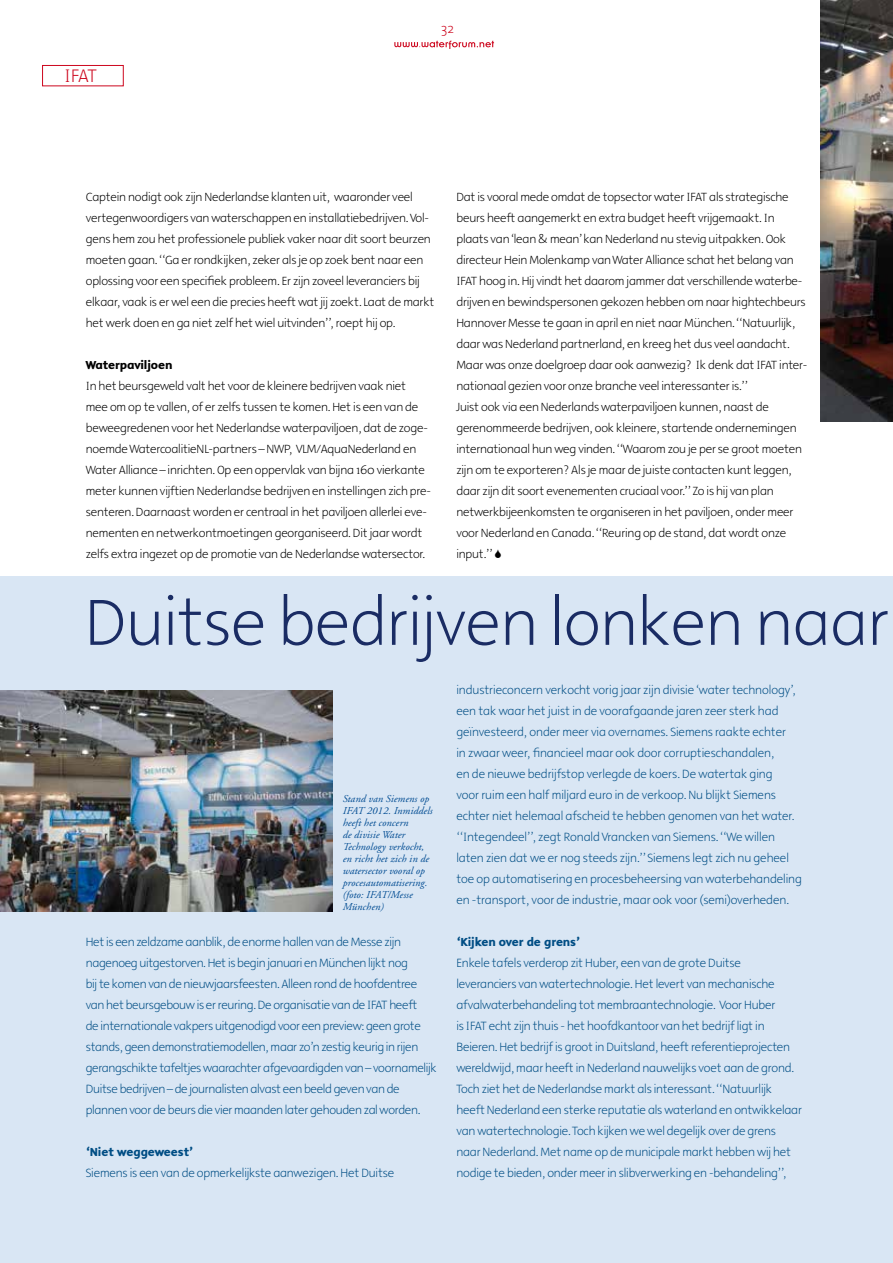
<style>
.page{position:relative;width:893px;height:1263px;background:#fff}
.page>*{position:absolute;margin:0;border:0;box-sizing:border-box;transform-origin:0 0}
.t1{font:300 65.25px "Malcom";color:#1a2c64}
.t2{font:300 18.15px "Malcom";color:#cd071e}
.t3{font:300 13.5px "Malcom";color:#cd071e}
.t4{font:300 12px/21px "Malcom";letter-spacing:-.01em;color:#004d84}
.t5{font:700 12px "Malcom";letter-spacing:-.01em;color:#004d84}
.t6{font:300 11.85px/21px "Malcom";letter-spacing:-.01em;color:#000}
.t7{font:700 11.85px "Malcom";letter-spacing:-.01em;color:#000}
.t8{font:italic 10.5px/12px "Adobe Garamond";letter-spacing:.01em;color:#004b92}
</style>
<div class="page">
<svg style="left:394px;top:41px;width:100px;height:8px"></svg>
<img style="left:820px;top:0;width:73px;height:421px">
<div style="left:0;top:576px;width:893px;height:687px;background:#d9e6f4"></div>
<div style="left:43px;top:65px;width:80px;height:21px;border:1px solid #cd071e"></div>
<img style="left:0;top:690px;width:332px;height:221px">
<h2 class="t2" style="left:65px;top:64px;width:34px">I FAT</h2>
<p class="t3" style="left:441px;top:19px;width:14px">32</p>
<p class="t6" style="left:86px;top:186px;width:350px">Captein nodigt ook zijn Nederlandse klanten uit, waaronder veel vertegenwoordigers van waterschappen en installatiebedrijven. Vol&shy;gens hem zou het professionele publiek vaker naar dit soort beurzen moeten gaan. “Ga er rondkijken, zeker als je op zoek bent naar een oplossing voor een specifiek probleem. Er zijn zoveel leveranciers bij elkaar, vaak is er wel een die precies heeft wat jij zoekt. Laat de markt het werk doen en ga niet zelf het wiel uitvinden”, roept hij op.</p>
<p class="t7" style="left:86px;top:356px;width:88px">Waterpaviljoen</p>
<p class="t6" style="left:86px;top:375px;width:347px">I n het beursgeweld valt het voor de kleinere bedrijven vaak niet mee om op te vallen, of er zelfs tussen te komen. Het is een van de beweegredenen voor het Nederlandse waterpaviljoen, dat de zoge&shy;noemde WatercoalitieNL-partners – NWP, VLM/AquaNederland en Water Alliance – inrichten. Op een oppervlak van bijna 160 vierkante meter kunnen vijftien Nederlandse bedrijven en instellingen zich pre&shy;senteren. Daarnaast worden er centraal in het paviljoen allerlei eve&shy;nementen en netwerkontmoetingen georganiseerd. Dit jaar wordt zelfs extra ingezet op de promotie van de Nederlandse watersector.</p>
<p class="t6" style="left:456px;top:186px;width:352px">Dat is vooral mede omdat de topsector water I FAT als strategische beurs heeft aangemerkt en extra budget heeft vrijgemaakt. I n plaats van ‘lean &amp; mean’ kan Nederland nu stevig uitpakken. Ook directeur Hein Molenkamp van Water Alliance schat het belang van<br>I FAT hoog in. Hij vindt het daarom jammer dat verschillende waterbe&shy;drijven en bewindspersonen gekozen hebben om naar hightechbeurs Hannover Messe te gaan in april en niet naar München. “Natuurlijk, daar was Nederland partnerland, en kreeg het dus veel aandacht.<br>Maar was onze doelgroep daar ook aanwezig? I k denk dat I FAT inter&shy;nationaal gezien voor onze branche veel interessanter is.”<br>Juist ook via een Nederlands waterpaviljoen kunnen, naast de gerenommeerde bedrijven, ook kleinere, startende ondernemingen internationaal hun weg vinden. “Waarom zou je per se groot moeten zijn om te exporteren? Als je maar de juiste contacten kunt leggen, daar zijn dit soort evenementen cruciaal voor.” Zo is hij van plan netwerkbijeenkomsten te organiseren in het paviljoen, onder meer voor Nederland en Canada. “Reuring op de stand, dat wordt onze input.”</p>
<h1 class="t1" style="left:85px;top:579px;width:805px">Duitse bedrijven lonken naar</h1>
<p class="t4" style="left:456px;top:679px;width:347px">industrieconcern verkocht vorig jaar zijn divisie ‘water technology’, een tak waar het juist in de voorafgaande jaren zeer sterk had geïnvesteerd, onder meer via overnames. Siemens raakte echter<br>in zwaar weer, financieel maar ook door corruptieschandalen,<br>en de nieuwe bedrijfstop verlegde de koers. De watertak ging<br>voor ruim een half miljard euro in de verkoop. Nu blijkt Siemens echter niet helemaal afscheid te hebben genomen van het water. “I ntegendeel”, zegt Ronald Vrancken van Siemens. “We willen laten zien dat we er nog steeds zijn.” Siemens legt zich nu geheel toe op automatisering en procesbeheersing van waterbehandeling en -transport, voor de industrie, maar ook voor (semi)overheden.</p>
<p class="t5" style="left:456px;top:934px;width:125px">‘Kijken over de grens’</p>
<p class="t4" style="left:456px;top:952px;width:347px">Enkele tafels verderop zit Huber, een van de grote Duitse leveranciers van watertechnologie. Het levert van mechanische afvalwaterbehandeling tot membraantechnologie. Voor Huber<br>is I FAT echt zijn thuis - het hoofdkantoor van het bedrijf ligt in Beieren. Het bedrijf is groot in Duitsland, heeft referentieprojecten wereldwijd, maar heeft in Nederland nauwelijks voet aan de grond.<br>Toch ziet het de Nederlandse markt als interessant. “Natuurlijk heeft Nederland een sterke reputatie als waterland en ontwikkelaar van watertechnologie. Toch kijken we wel degelijk over de grens naar Nederland. Met name op de municipale markt hebben wij het nodige te bieden, onder meer in slibverwerking en -behandeling”,</p>
<p class="t8" style="left:342px;top:793px;width:92px">Stand van Siemens op<br>IFAT 2012. Inmiddels heeft het concern<br>de divisie Water<br>Technology verkocht, en richt het zich in de watersector vooral op procesautomatisering. (foto: IFAT/Messe<br>München)</p>
<p class="t4" style="left:86px;top:931px;width:353px">Het is een zeldzame aanblik, de enorme hallen van de Messe zijn nagenoeg uitgestorven. Het is begin januari en München lijkt nog<br>bij te komen van de nieuwjaarsfeesten. Alleen rond de hoofdentree van het beursgebouw is er reuring. De organisatie van de I FAT heeft<br>de internationale vakpers uitgenodigd voor een preview: geen grote stands, geen demonstratiemodellen, maar zo’n zestig keurig in rijen gerangschikte tafeltjes waarachter afgevaardigden van – voornamelijk Duitse bedrijven – de journalisten alvast een beeld geven van de plannen voor de beurs die vier maanden later gehouden zal worden.</p>
<p class="t5" style="left:86px;top:1143px;width:109px">‘Niet weggeweest’</p>
<p class="t4" style="left:86px;top:1162px;width:310px">Siemens is een van de opmerkelijkste aanwezigen. Het Duitse</p>
</div>
